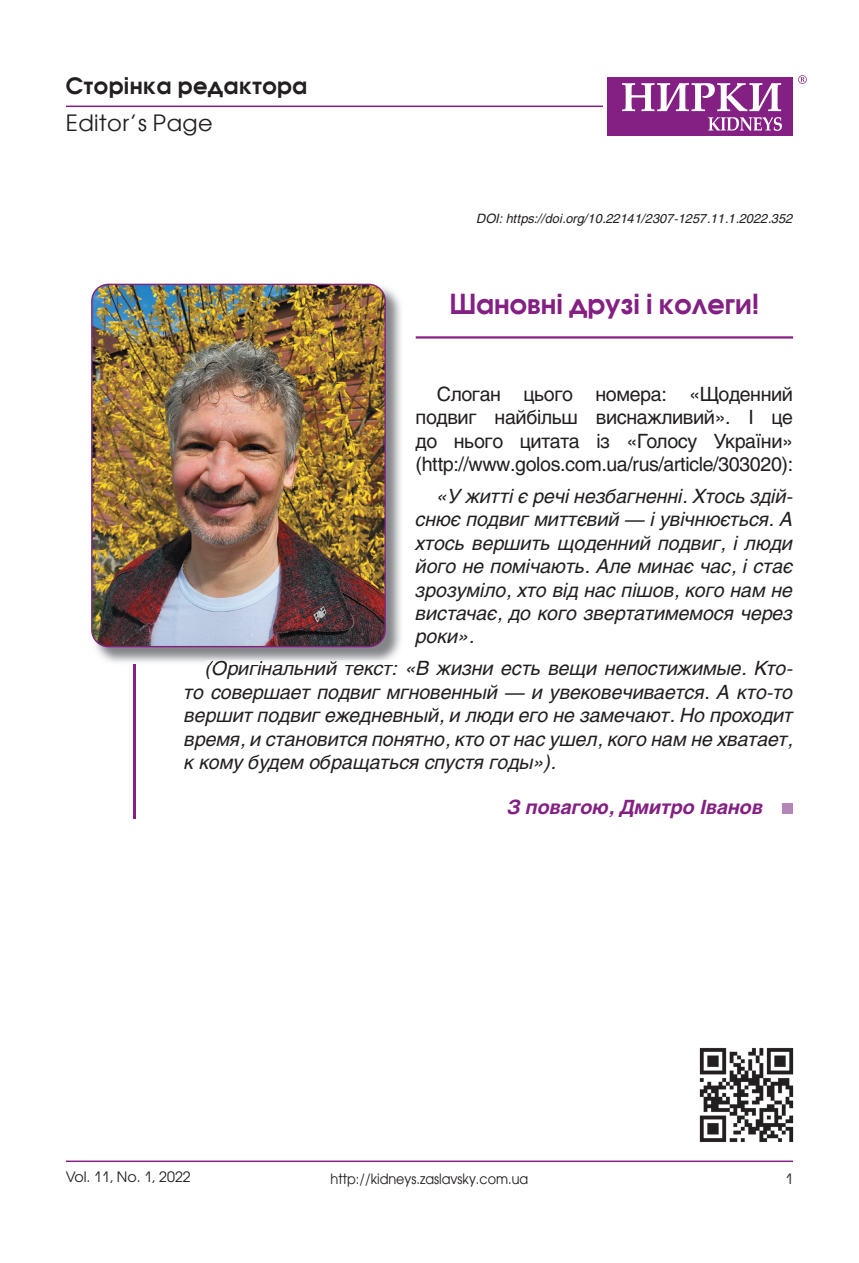
<style>
.page{position:relative;width:859px;height:1263px;background:#fff}
.page>*{position:absolute;margin:0;border:0;box-sizing:border-box;transform-origin:0 0}
.t1{font:700 27px "Avant Garde CTT";color:#841f83}
.t2{font:700 22.5px "Avant Garde CTT";letter-spacing:.02em;color:#231f20}
.t3{font:22.5px "Avant Garde CTT";letter-spacing:.02em;color:#231f20}
.t4{font:italic 19.5px/23.4px "Helios";letter-spacing:-.005em;color:#231f20;text-align:justify}
.t5{font:19.5px/23.4px "Helios";letter-spacing:-.02em;color:#231f20;text-align:justify}
.t6{font:italic 700 19.5px "Helios";color:#841f83}
.t7{font:14.25px "Avant Garde CTT";color:#231f20;scale:.9 1}
.t8{font:14.25px "Avant Garde Gothic C";color:#231f20}
.t9{font:14.25px "Avant Garde CTT";color:#231f20}
.t10{font:italic 12.75px "Helios";color:#231f20}
</style>
<div class="page">
<hr style="left:66px;top:106px;width:537px;height:1px;background:#841f83">
<div style="left:607px;top:77px;width:186px;height:59px;background:#841f83"></div>
<svg style="left:708px;top:117px;width:74px;height:14px"></svg>
<svg style="left:798px;top:75px;width:9px;height:9px"></svg>
<svg style="left:622px;top:83px;width:159px;height:28px"></svg>
<hr style="left:66px;top:1160px;width:727px;height:2px;background:#841f83">
<div style="left:782px;top:803px;width:11px;height:11px;background:#b486b7"></div>
<img style="left:699px;top:1047px;width:95px;height:96px">
<hr style="left:133px;top:664px;width:2px;height:155px;background:#841f83">
<hr style="left:416px;top:336px;width:377px;height:3px;background:#841f83">
<img style="left:96px;top:288px;width:305px;height:377px">
<img style="left:207px;top:661px;width:194px;height:4px">
<img style="left:92px;top:284px;width:293px;height:363px">
<div style="left:91px;top:284px;width:295px;height:363px;border:1px solid #841f83;border-radius:17px"></div>
<p class="t2" style="left:66px;top:72px;width:243px">Сторінка редактора</p>
<p class="t3" style="left:66px;top:109px;width:148px">Editor’s Page</p>
<p class="t10" style="left:477px;top:210px;width:318px">DOI: https://doi.org/10.22141/2307-1257.11.1.2022.352</p>
<h1 class="t1" style="left:449px;top:287px;width:311px">Øановні друзі і колеги!</h1>
<p class="t5" style="left:416px;top:382px;width:379px;text-indent:21px">Слоган цього номера: «Щоденний подвиг найбільш виснажливий». І це до нього цитата із «Голосу України» (http://www.golos.com.ua/rus/article/303020):</p>
<p class="t4" style="left:416px;top:484px;width:379px;text-indent:21px">«У житті є речі незбагненні. Хтось здій&shy;снює подвиг миттєвий — і увічнюється. А хтось вершить щоденний подвиг, і люди його не помічають. Але минає час, і стає зрозуміло, хто від нас пішов, кого нам не вистачає, до кого звертатимемося через роки».</p>
<p class="t4" style="left:184px;top:656px;width:610px;text-indent:21px">(Оригінальний текст: «В жизни есть вещи непостижимые. Кто&shy;то совершает подвиг мгновенный — и увековечивается. А кто-то вершит подвиг ежедневный, и люди его не замечают. Но проходит время, и становится понятно, кто от нас ушел, кого нам не хватает, к кому будем обращаться спустя годы»).</p>
<p class="t6" style="left:507px;top:796px;width:257px">З повагою, Дмитро Іванов</p>
<p class="t8" style="left:66px;top:1169px;width:126px">Vol. 11, No. 1, 2022</p>
<p class="t7" style="left:331px;top:1170px;width:221px">http://kidneys.zaslavsky.com.ua</p>
<p class="t9" style="left:785px;top:1170px;width:9px">1</p>
</div>
